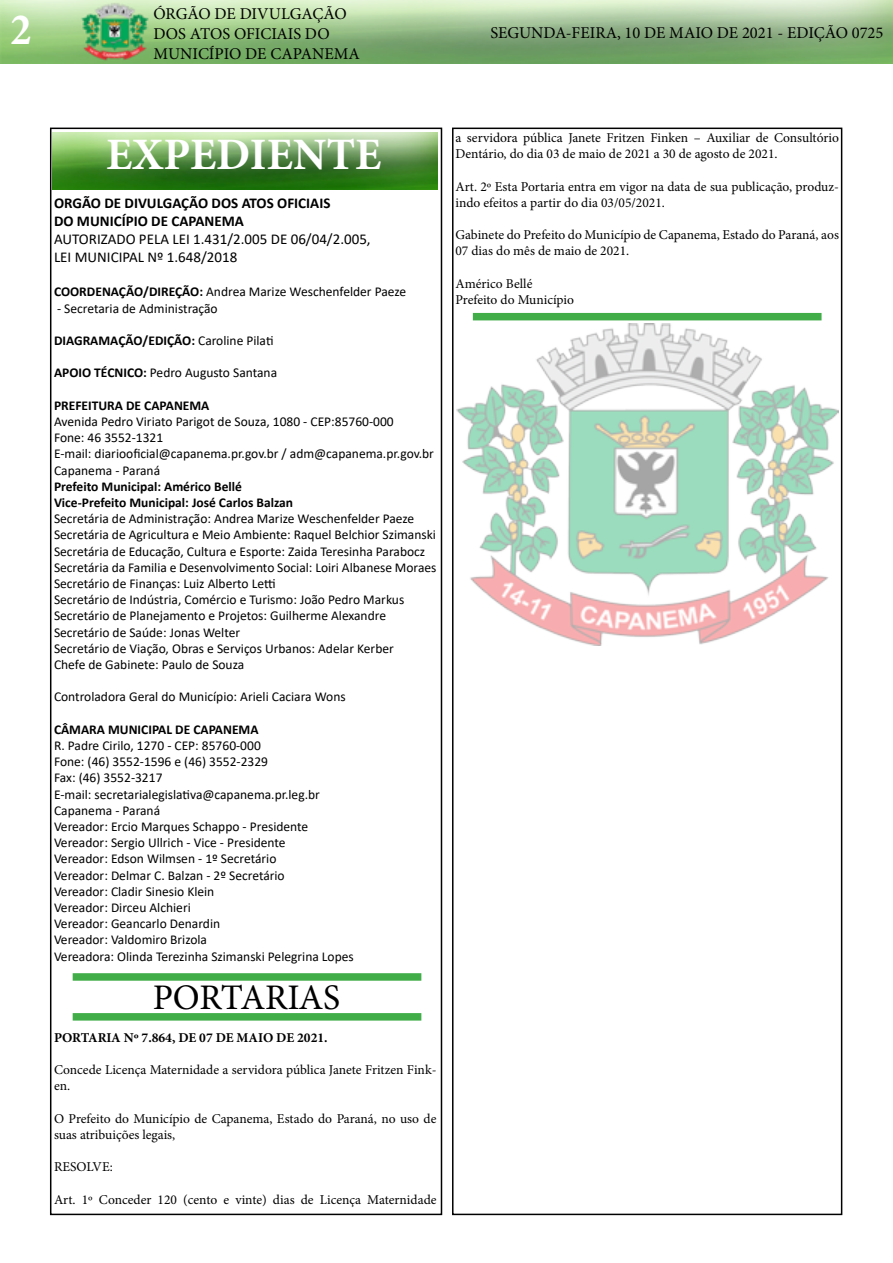
<style>
.page{position:relative;width:893px;height:1263px;background:#fff}
.page>*{position:absolute;margin:0;border:0;box-sizing:border-box;transform-origin:0 0}
.t1{font:700 45px "Minion Pro";color:#fff}
.t2{font:700 condensed 45px "Minion Pro";color:#fff}
.t3{font:36px "Minion Pro";letter-spacing:-.005em;color:#000}
.t4{font:16.5px/19.8px "Minion Pro";color:#000}
.t5{font:15px/18px "Calibri";color:#000}
.t6{font:700 15px/18px "Calibri";color:#000}
.t7{font:13.5px/16.2px "Calibri";color:#000}
.t8{font:13.5px/16.2px "Minion Pro";color:#000}
.t9{font:700 13.5px/16.2px "Calibri";color:#000}
.t10{font:700 13.5px "Minion Pro";color:#000}
.s1{font-weight:700}
.s2{font-weight:400}
</style>
<div class="page">
<div style="left:50px;top:128px;width:392px;height:1087px;border:2px solid #000"></div>
<img style="left:0;top:0;width:893px;height:64px">
<div style="left:452px;top:128px;width:390px;height:1087px;border:2px solid #000"></div>
<img style="left:53px;top:132px;width:384px;height:58px">
<div style="left:73px;top:973px;width:348px;height:8px;background:#41ad49"></div>
<div style="left:73px;top:1013px;width:348px;height:7px;background:#41ad49"></div>
<div style="left:473px;top:313px;width:348px;height:7px;background:#41ad49"></div>
<img style="left:456px;top:324px;width:383px;height:321px">
<h1 class="t2" style="left:11px;top:-1px;width:22px">2</h1>
<p class="t4" style="left:153px;top:4px;width:208px">ÓRGÃO DE DIVULGAÇÃO<br>DOS ATOS OFICIAIS DO<br>MUNICÍPIO DE CAPANEMA</p>
<p class="t4" style="left:490px;top:23px;width:395px">SEGUNDA-FEIRA, 10 DE MAIO DE 2021 - EDIÇÃO 0725</p>
<h1 class="t1" style="left:106px;top:123px;width:277px">EXPEDIENTE</h1>
<p class="t6" style="left:54px;top:194px;width:278px">ORGÃO DE DIVULGAÇÃO DOS ATOS OFICIAIS<br>DO MUNICÍPIO DE CAPANEMA</p>
<p class="t5" style="left:54px;top:230px;width:318px">AUTORIZADO PELA LEI 1.431/2.005 DE 06/04/2.005,<br>LEI MUNICIPAL Nº 1.648/2018</p>
<p class="t7" style="left:54px;top:283px;width:354px"><span class="s1">COORDENAÇÃO/DIREÇÃO:</span> Andrea Marize Weschenfelder Paeze</p>
<p class="t7" style="left:57px;top:300px;width:162px">- Secretaria de Administração</p>
<p class="t9" style="left:54px;top:332px;width:221px">DIAGRAMAÇÃO/EDIÇÃO: <span class="s2">Caroline Pilati</span></p>
<p class="t7" style="left:54px;top:364px;width:225px"><span class="s1">APOIO TÉCNICO:</span> Pedro Augusto Santana</p>
<p class="t9" style="left:54px;top:397px;width:157px">PREFEITURA DE CAPANEMA</p>
<p class="t7" style="left:54px;top:413px;width:381px">Avenida Pedro Viriato Parigot de Souza, 1080 - CEP:85760-000<br>Fone: 46 3552-1321<br>E-mail: diariooficial@capanema.pr.gov.br / adm@capanema.pr.gov.br Capanema - Paraná</p>
<p class="t9" style="left:54px;top:478px;width:241px">Prefeito Municipal: Américo Bellé<br>Vice-Prefeito Municipal: José Carlos Balzan</p>
<p class="t7" style="left:54px;top:510px;width:384px">Secretária de Administração: Andrea Marize Weschenfelder Paeze Secretária de Agricultura e Meio Ambiente: Raquel Belchior Szimanski Secretária de Educação, Cultura e Esporte: Zaida Teresinha Parabocz Secretária da Familia e Desenvolvimento Social: Loiri Albanese Moraes Secretário de Finanças: Luiz Alberto Letti<br>Secretário de Indústria, Comércio e Turismo: João Pedro Markus Secretário de Planejamento e Projetos: Guilherme Alexandre Secretário de Saúde: Jonas Welter<br>Secretário de Viação, Obras e Serviços Urbanos: Adelar Kerber<br>Chefe de Gabinete: Paulo de Souza</p>
<p class="t7" style="left:54px;top:688px;width:293px">Controladora Geral do Município: Arieli Caciara Wons</p>
<p class="t9" style="left:54px;top:721px;width:206px">CÂMARA MUNICIPAL DE CAPANEMA</p>
<p class="t7" style="left:54px;top:737px;width:301px">R. Padre Cirilo, 1270 - CEP: 85760-000<br>Fone: (46) 3552-1596 e (46) 3552-2329<br>Fax: (46) 3552-3217<br>E-mail: secretarialegislativa@capanema.pr.leg.br Capanema - Paraná<br>Vereador: Ercio Marques Schappo - Presidente Vereador: Sergio Ullrich - Vice - Presidente<br>Vereador: Edson Wilmsen - 1º Secretário<br>Vereador: Delmar C. Balzan - 2º Secretário<br>Vereador: Cladir Sinesio Klein<br>Vereador: Dirceu Alchieri<br>Vereador: Geancarlo Denardin<br>Vereador: Valdomiro Brizola<br>Vereadora: Olinda Terezinha Szimanski Pelegrina Lopes</p>
<h2 class="t3" style="left:153px;top:973px;width:189px">PORTARIAS</h2>
<p class="t10" style="left:54px;top:1028px;width:275px">PORTARIA Nº 7.864, DE 07 DE MAIO DE 2021.</p>
<p class="t8" style="left:54px;top:1062px;width:384px">Concede Licença Maternidade a servidora pública Janete Fritzen Fink&shy;en.</p>
<p class="t8" style="left:54px;top:1110px;width:384px">O Prefeito do Município de Capanema, Estado do Paraná, no uso de suas atribuições legais,</p>
<p class="t8" style="left:54px;top:1159px;width:60px">RESOLVE:</p>
<p class="t8" style="left:54px;top:1191px;width:384px">Art. 1º Conceder 120 (cento e vinte) dias de Licença Maternidade</p>
<p class="t8" style="left:455px;top:130px;width:385px">a servidora pública Janete Fritzen Finken – Auxiliar de Consultório<br>Dentário, do dia 03 de maio de 2021 a 30 de agosto de 2021.</p>
<p class="t8" style="left:455px;top:178px;width:385px">Art. 2º Esta Portaria entra em vigor na data de sua publicação, produz&shy;indo efeitos a partir do dia 03/05/2021.</p>
<p class="t8" style="left:455px;top:227px;width:385px">Gabinete do Prefeito do Município de Capanema, Estado do Paraná, aos<br>07 dias do mês de maio de 2021.</p>
<p class="t8" style="left:455px;top:275px;width:120px">Américo Bellé<br>Prefeito do Município</p>
</div>
